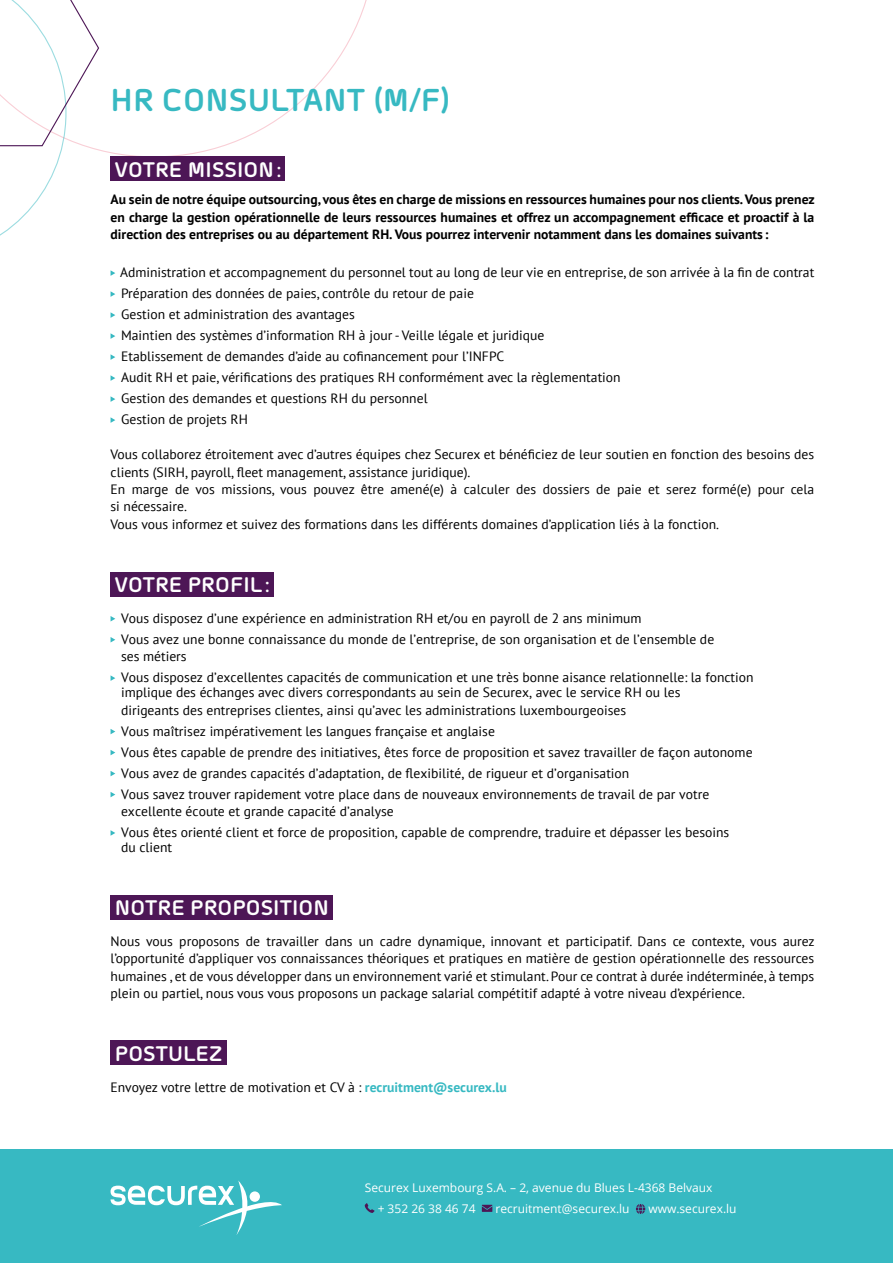
<style>
.page{position:relative;width:893px;height:1263px;background:#fff}
.page>*{position:absolute;margin:0;border:0;box-sizing:border-box;transform-origin:0 0}
.t1{font:700 31.5px "Morebi Rounded";letter-spacing:.005em;color:#37b9c2}
.t2{font:700 21px "Morebi Rounded";letter-spacing:.005em;color:#fff}
.t3{font:13.5px/21px "PT Sans";color:#000}
.t4{font:700 13.5px/17.4px "PT Sans";color:#000;text-align:justify}
.t5{font:12px/21px "Open Sans";color:#fff}
.s1{font-weight:700;color:#37b9c2}
</style>
<div class="page">
<svg style="left:100px;top:0;width:267px;height:157px"></svg>
<svg style="left:0;top:0;width:100px;height:236px"></svg>
<div style="left:0;top:1149px;width:893px;height:114px;background:#37b9c2"></div>
<svg style="left:111px;top:1180px;width:171px;height:55px"></svg>
<svg style="left:365px;top:1203px;width:10px;height:10px"></svg>
<svg style="left:482px;top:1205px;width:10px;height:7px"></svg>
<svg style="left:636px;top:1204px;width:9px;height:10px"></svg>
<svg style="left:111px;top:270px;width:4px;height:6px"></svg>
<svg style="left:111px;top:291px;width:4px;height:6px"></svg>
<svg style="left:111px;top:312px;width:4px;height:6px"></svg>
<svg style="left:111px;top:333px;width:4px;height:6px"></svg>
<svg style="left:111px;top:354px;width:4px;height:6px"></svg>
<svg style="left:111px;top:375px;width:4px;height:6px"></svg>
<svg style="left:111px;top:396px;width:4px;height:6px"></svg>
<svg style="left:111px;top:417px;width:4px;height:6px"></svg>
<svg style="left:111px;top:616px;width:4px;height:5px"></svg>
<svg style="left:111px;top:637px;width:4px;height:5px"></svg>
<svg style="left:111px;top:675px;width:4px;height:6px"></svg>
<svg style="left:111px;top:729px;width:4px;height:5px"></svg>
<svg style="left:111px;top:750px;width:4px;height:5px"></svg>
<svg style="left:111px;top:771px;width:4px;height:5px"></svg>
<svg style="left:111px;top:792px;width:4px;height:5px"></svg>
<svg style="left:111px;top:830px;width:4px;height:6px"></svg>
<div style="left:111px;top:156px;width:174px;height:25px;background:#4d1656"></div>
<div style="left:111px;top:572px;width:163px;height:24px;background:#4d1656"></div>
<div style="left:111px;top:895px;width:222px;height:24px;background:#4d1656"></div>
<div style="left:111px;top:1040px;width:116px;height:25px;background:#4d1656"></div>
<h1 class="t1" style="left:110px;top:76px;width:342px">HR CONSULTANT (M/F)</h1>
<h2 class="t2" style="left:115px;top:154px;width:168px">VOTRE MISSION :</h2>
<p class="t4" style="left:111px;top:190px;width:706px">Au sein de notre équipe outsourcing, vous êtes en charge de missions en ressources humaines pour nos clients. Vous prenez en charge la gestion opérationnelle de leurs ressources humaines et offrez un accompagnement efficace et proactif à la direction des entreprises ou au département RH. Vous pourrez intervenir notamment dans les domaines suivants :</p>
<p class="t3" style="left:120px;top:262px;width:696px">Administration et accompagnement du personnel tout au long de leur vie en entreprise, de son arrivée à la fin de contrat Préparation des données de paies, contrôle du retour de paie<br>Gestion et administration des avantages<br>Maintien des systèmes d’information RH à jour - Veille légale et juridique<br>Etablissement de demandes d’aide au cofinancement pour l’INFPC<br>Audit RH et paie, vérifications des pratiques RH conformément avec la règlementation<br>Gestion des demandes et questions RH du personnel<br>Gestion de projets RH</p>
<p class="t3" style="left:111px;top:445px;width:705px;line-height:17.4px">Vous collaborez étroitement avec d’autres équipes chez Securex et bénéficiez de leur soutien en fonction des besoins des clients (SIRH, payroll, fleet management, assistance juridique).<br>En marge de vos missions, vous pouvez être amené(e) à calculer des dossiers de paie et serez formé(e) pour cela si nécessaire.<br>Vous vous informez et suivez des formations dans les différents domaines d’application liés à la fonction.</p>
<h2 class="t2" style="left:115px;top:569px;width:156px">VOTRE PROFIL :</h2>
<p class="t3" style="left:121px;top:607px;width:595px">Vous disposez d’une expérience en administration RH et/ou en payroll de 2 ans minimum<br>Vous avez une bonne connaissance du monde de l’entreprise, de son organisation et de l’ensemble de</p>
<p class="t3" style="left:121px;top:646px;width:634px">ses métiers<br>Vous disposez d’excellentes capacités de communication et une très bonne aisance relationnelle: la fonction</p>
<p class="t3" style="left:121px;top:684px;width:561px;line-height:17.4px">implique des échanges avec divers correspondants au sein de Securex, avec le service RH ou les dirigeants des entreprises clientes, ainsi qu’avec les administrations luxembourgeoises</p>
<p class="t3" style="left:121px;top:720px;width:633px">Vous maîtrisez impérativement les langues française et anglaise<br>Vous êtes capable de prendre des initiatives, êtes force de proposition et savez travailler de façon autonome Vous avez de grandes capacités d’adaptation, de flexibilité, de rigueur et d’organisation<br>Vous savez trouver rapidement votre place dans de nouveaux environnements de travail de par votre</p>
<p class="t3" style="left:121px;top:801px;width:610px">excellente écoute et grande capacité d’analyse<br>Vous êtes orienté client et force de proposition, capable de comprendre, traduire et dépasser les besoins</p>
<p class="t3" style="left:121px;top:837px;width:53px">du client</p>
<h2 class="t2" style="left:115px;top:892px;width:215px">NOTRE PROPOSITION</h2>
<p class="t3" style="left:111px;top:932px;width:706px;line-height:17.4px;text-align:justify">Nous vous proposons de travailler dans un cadre dynamique, innovant et participatif. Dans ce contexte, vous aurez l’opportunité d’appliquer vos connaissances théoriques et pratiques en matière de gestion opérationnelle des ressources humaines , et de vous développer dans un environnement varié et stimulant. Pour ce contrat à durée indéterminée, à temps plein ou partiel, nous vous vous proposons un package salarial compétitif adapté à votre niveau d’expérience.</p>
<h2 class="t2" style="left:115px;top:1038px;width:109px">POSTULEZ</h2>
<p class="t3" style="left:111px;top:1076px;width:398px">Envoyez votre lettre de motivation et CV à : <span class="s1">recruitment@securex.lu</span></p>
<p class="t5" style="left:378px;top:1177px;width:336px;text-indent:-13px">Securex Luxembourg S.A. – 2, avenue du Blues L-4368 Belvaux + 352 26 38 46 74</p>
<p class="t5" style="left:495px;top:1198px;width:136px">recruitment@securex.lu</p>
<p class="t5" style="left:648px;top:1198px;width:90px">www.securex.lu</p>
</div>
